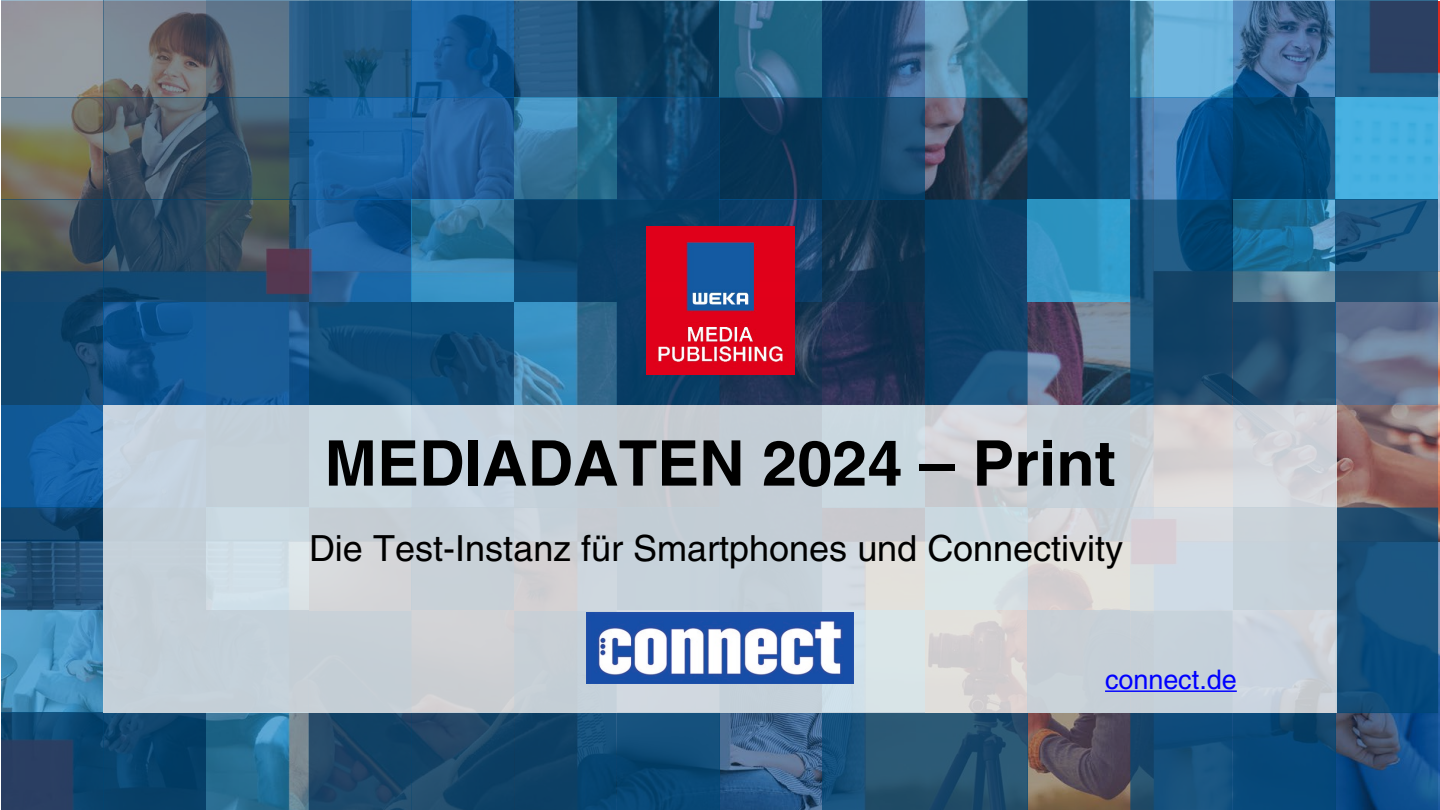
<style>
.page{position:relative;width:1440px;height:810px;background:#fff}
.page>*{position:absolute;margin:0;border:0;box-sizing:border-box;transform-origin:0 0}
.t1{font:700 63px "Helvetica LT Std";color:#000}
.t2{font:36px "Helvetica LT Std";color:#000}
.t3{font:27px "Helvetica LT Std";letter-spacing:-.005em;color:#00f}
</style>
<div class="page">
<div style="left:1px;top:0;width:102px;height:97px;background:#959ba0"></div>
<div style="left:1px;top:97px;width:102px;height:103px;background:#004573;opacity:.5"></div>
<div style="left:1px;top:200px;width:102px;height:102px;background:#004573;opacity:.6"></div>
<div style="left:1px;top:302px;width:102px;height:103px;background:#004573;opacity:.7"></div>
<div style="left:1px;top:405px;width:102px;height:103px;background:#005faa;opacity:.7"></div>
<div style="left:1px;top:508px;width:102px;height:102px;background:#004573;opacity:.6"></div>
<div style="left:1px;top:610px;width:102px;height:103px;background:#2eaee4;opacity:.5"></div>
<div style="left:1px;top:713px;width:102px;height:97px;background:#004573;opacity:.8"></div>
<div style="left:103px;top:0;width:103px;height:97px;background:#004573;opacity:.5"></div>
<div style="left:103px;top:97px;width:103px;height:103px;background:#004573;opacity:.6"></div>
<div style="left:103px;top:200px;width:103px;height:102px;background:#004573;opacity:.7"></div>
<div style="left:103px;top:302px;width:103px;height:103px;background:#005faa;opacity:.7"></div>
<svg style="left:103px;top:713px;width:103px;height:97px;background:#074069"></svg>
<div style="left:206px;top:0;width:103px;height:97px;background:#004573;opacity:.6"></div>
<div style="left:206px;top:97px;width:103px;height:103px;background:#004573;opacity:.7"></div>
<div style="left:206px;top:200px;width:103px;height:102px;background:#004573;opacity:.6"></div>
<div style="left:206px;top:302px;width:103px;height:103px;background:#005faa;opacity:.6"></div>
<div style="left:206px;top:713px;width:103px;height:97px;background:#2eaee4;opacity:.5"></div>
<div style="left:309px;top:0;width:102px;height:97px;background:#004573;opacity:.7"></div>
<div style="left:309px;top:97px;width:102px;height:103px;background:#005faa;opacity:.7"></div>
<div style="left:309px;top:200px;width:102px;height:102px;background:#005faa;opacity:.6"></div>
<div style="left:309px;top:302px;width:102px;height:103px;background:#004573;opacity:.8"></div>
<svg style="left:309px;top:713px;width:102px;height:97px;background:#1a4465"></svg>
<div style="left:411px;top:0;width:103px;height:97px;background:#005faa;opacity:.7"></div>
<div style="left:411px;top:97px;width:103px;height:103px;background:#005faa;opacity:.6"></div>
<div style="left:411px;top:200px;width:103px;height:102px;background:#2eaee4;opacity:.5"></div>
<div style="left:411px;top:302px;width:103px;height:103px;background:#004573;opacity:.8"></div>
<div style="left:411px;top:713px;width:103px;height:97px;background:#004573;opacity:.8"></div>
<div style="left:514px;top:0;width:103px;height:97px;background:#004573;opacity:.6"></div>
<div style="left:514px;top:97px;width:103px;height:103px;background:#2eaee4;opacity:.5"></div>
<div style="left:617px;top:0;width:102px;height:97px;background:#004573;opacity:.6"></div>
<div style="left:617px;top:97px;width:102px;height:103px;background:#005faa;opacity:.5"></div>
<div style="left:719px;top:0;width:103px;height:97px;background:#2eaee4;opacity:.5"></div>
<div style="left:719px;top:97px;width:103px;height:103px;background:#004573;opacity:.6"></div>
<svg style="left:514px;top:200px;width:308px;height:610px;background:#154b74"></svg>
<div style="left:719px;top:713px;width:103px;height:97px;background:#004573;opacity:.3"></div>
<div style="left:822px;top:0;width:103px;height:97px;background:#005faa;opacity:.5"></div>
<div style="left:822px;top:97px;width:103px;height:103px;background:#004573;opacity:.8"></div>
<div style="left:822px;top:200px;width:103px;height:102px;background:#004573;opacity:.5"></div>
<div style="left:822px;top:302px;width:103px;height:103px;background:#005faa;opacity:.3"></div>
<div style="left:822px;top:713px;width:103px;height:97px;background:#004573;opacity:.8"></div>
<div style="left:925px;top:713px;width:102px;height:97px;background:#004573;opacity:.8"></div>
<div style="left:1027px;top:713px;width:103px;height:97px;background:#004573;opacity:.3"></div>
<svg style="left:925px;top:0;width:308px;height:405px;background:#285e84"></svg>
<div style="left:1233px;top:0;width:103px;height:97px;background:#005faa;opacity:.5"></div>
<div style="left:1233px;top:97px;width:103px;height:103px;background:#004573;opacity:.8"></div>
<div style="left:1233px;top:200px;width:103px;height:102px;background:#2eaee4;opacity:.5"></div>
<div style="left:1233px;top:302px;width:103px;height:103px;background:#004573;opacity:.8"></div>
<div style="left:1233px;top:713px;width:102px;height:97px;background:#004573;opacity:.8"></div>
<div style="left:1335px;top:0;width:103px;height:97px;background:#004573;opacity:.8"></div>
<div style="left:1336px;top:97px;width:102px;height:103px;background:#47b1e1"></div>
<div style="left:1336px;top:200px;width:102px;height:102px;background:#004573;opacity:.8"></div>
<div style="left:1336px;top:302px;width:102px;height:103px;background:#005faa;opacity:.5"></div>
<div style="left:1336px;top:405px;width:102px;height:103px;background:#004573;opacity:.3"></div>
<svg style="left:1337px;top:508px;width:101px;height:205px;background:#154e7a"></svg>
<div style="left:1336px;top:713px;width:102px;height:97px;background:#004573;opacity:.3"></div>
<div style="left:103px;top:405px;width:1234px;height:308px;background:#f2f2f2;opacity:.8"></div>
<img style="left:647px;top:227px;width:148px;height:148px">
<svg style="left:1105px;top:610px;width:132px;height:200px;background:#758ea6"></svg>
<img style="left:586px;top:612px;width:268px;height:71px">
<p class="t1" style="left:325px;top:425px;width:793px">MEDIADATEN 2024 – Print</p>
<p class="t2" style="left:309px;top:527px;width:816px">Die Test-Instanz für Smartphones und Connectivity</p>
<p class="t3" style="left:1105px;top:663px;width:133px">connect.de</p>
</div>
